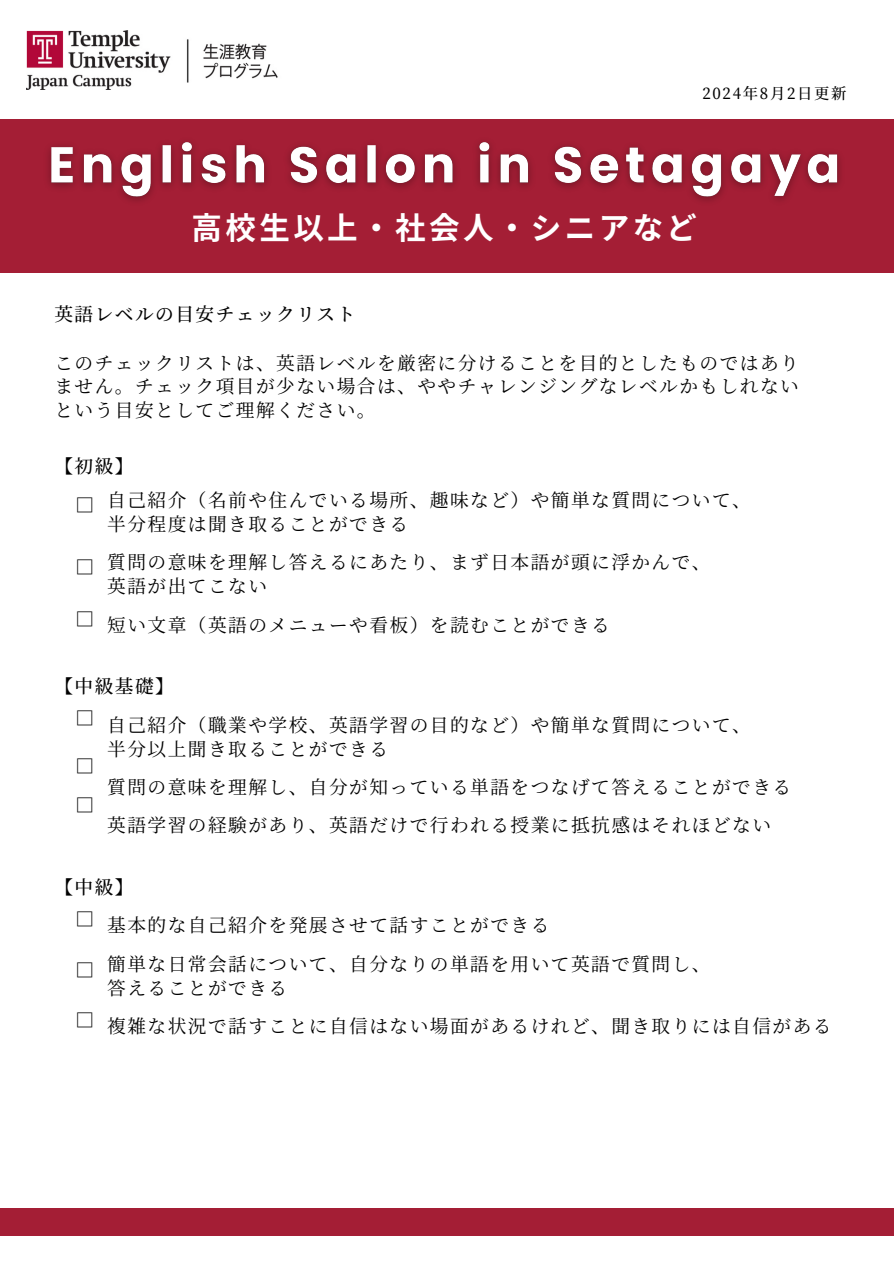
<style>
.page{position:relative;width:894px;height:1264px;background:#fff}
.page>*{position:absolute;margin:0;border:0;box-sizing:border-box;transform-origin:0 0}
.t1{font:700 30.6px "Noto Sans CJ Ksc";letter-spacing:.11em;color:#fff}
.t2{font:18.6px/24.2px "Source Han Serif JP";letter-spacing:.08em;color:#000}
.t3{font:500 18.6px "Source Han Serif JP";letter-spacing:.08em;color:#000}
.t4{font:500 15.3px "Source Han Serif JP";letter-spacing:.11em;color:#000}
</style>
<div class="page">
<div style="left:0;top:1207px;width:893px;height:28px;background:#a41e35"></div>
<div style="left:0;top:120px;width:893px;height:153px;background:#a41e35"></div>
<img style="left:26px;top:30px;width:252px;height:60px">
<img style="left:48px;top:142px;width:793px;height:59px">
<h2 class="t4" style="left:702px;top:81px;width:146px">2024年8月 2日更新</h2>
<p class="t1" style="left:191px;top:204px;width:507px">高校生以上・社会人・シニアなど</p>
<p class="t3" style="left:54px;top:300px;width:302px">英語レベルの目安チェックリスト</p>
<p class="t2" style="left:54px;top:350px;width:745px;line-height:23.7px;text-align:justify">このチェックリストは、英語レベルを厳密に分けることを目的としたものではありません。チェック項目が少ない場合は、ややチャレンジングなレベルかもしれないという目安としてご理解ください。</p>
<h4 class="t3" style="left:54px;top:452px;width:81px">【初級】</h4>
<h3 class="t3" style="left:75px;top:490px;width:20px">□</h3>
<h4 class="t2" style="left:107px;top:487px;width:645px">自己紹介（名前や住んでいる場所、趣味など）や簡単な質問について、半分程度は聞き取ることができる</h4>
<h3 class="t2" style="left:107px;top:549px;width:604px">質問の意味を理解し答えるにあたり、まず日本語が頭に浮かんで、英語が出てこない</h3>
<h4 class="t2" style="left:107px;top:611px;width:504px">短い文章（英語のメニューや看板）を読むことができる</h4>
<h4 class="t3" style="left:75px;top:553px;width:20px">□</h4>
<p class="t3" style="left:75px;top:604px;width:20px">□</p>
<p class="t3" style="left:54px;top:671px;width:121px">【中級基礎】</p>
<p class="t2" style="left:107px;top:711px;width:645px">自己紹介（職業や学校、英語学習の目的など）や簡単な質問について、半分以上聞き取ることができる</p>
<h3 class="t2" style="left:107px;top:774px;width:685px">質問の意味を理解し、自分が知っている単語をつなげて答えることができる</h3>
<h4 class="t2" style="left:107px;top:812px;width:665px">英語学習の経験があり、英語だけで行われる授業に抵抗感はそれほどない</h4>
<h4 class="t3" style="left:75px;top:703px;width:20px">□</h4>
<h4 class="t3" style="left:75px;top:751px;width:20px">□</h4>
<p class="t3" style="left:75px;top:790px;width:20px">□</p>
<p class="t3" style="left:54px;top:872px;width:81px">【中級】</p>
<p class="t2" style="left:107px;top:912px;width:443px">基本的な自己紹介を発展させて話すことができる</p>
<h3 class="t2" style="left:107px;top:950px;width:604px">簡単な日常会話について、自分なりの単語を用いて英語で質問し、答えることができる</h3>
<h4 class="t2" style="left:107px;top:1012px;width:725px">複雑な状況で話すことに自信はない場面があるけれど、聞き取りには自信がある</h4>
<h4 class="t3" style="left:75px;top:905px;width:20px">□</h4>
<h4 class="t3" style="left:75px;top:955px;width:20px">□</h4>
<p class="t3" style="left:75px;top:1005px;width:20px">□</p>
</div>
